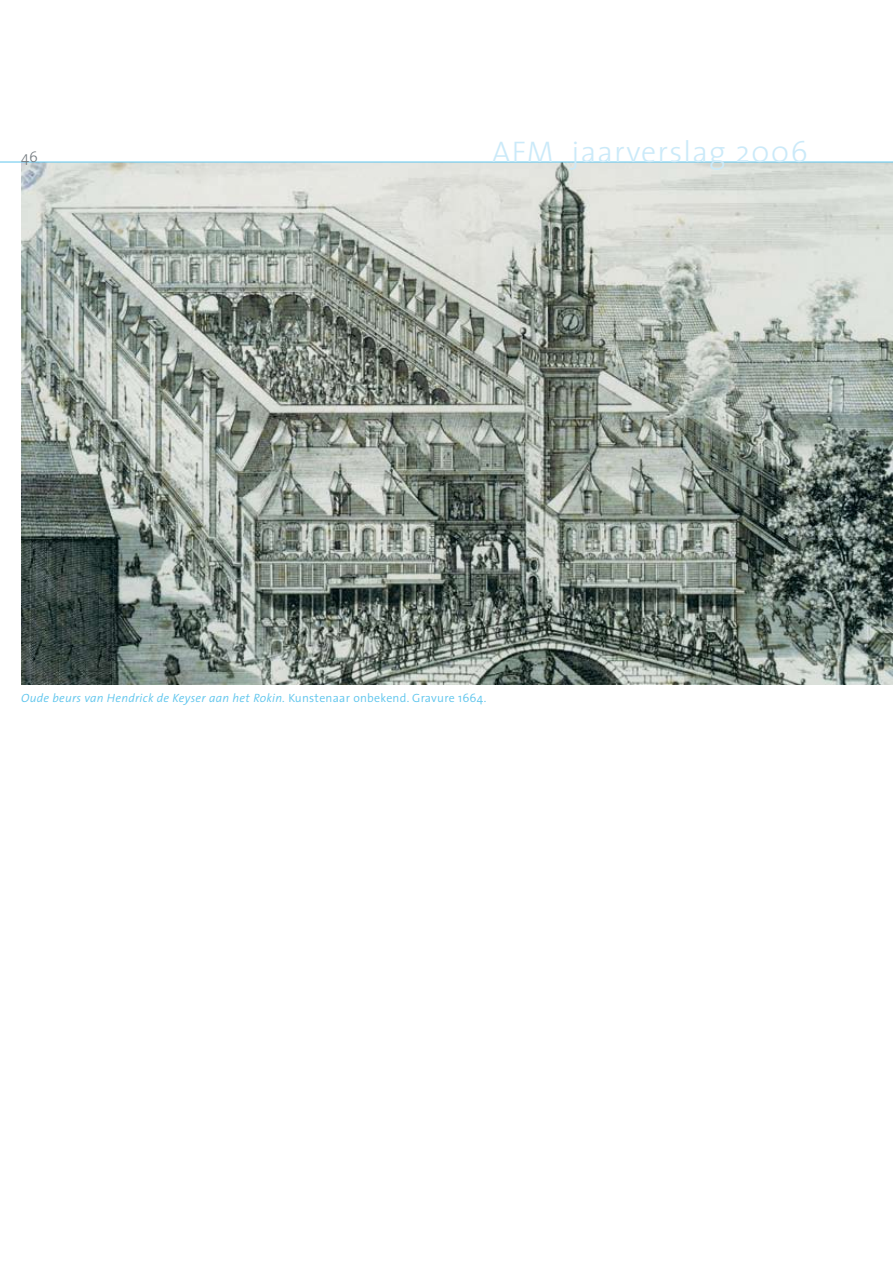
<style>
.page{position:relative;width:893px;height:1263px;background:#fff}
.page>*{position:absolute;margin:0;border:0;box-sizing:border-box;transform-origin:0 0}
.t1{font:300 30px "The Sans";letter-spacing:.04em;color:#cbeaf9}
.t2{font:300 15px "The Sans";color:#72797e}
.t3{font:italic 300 12px "The Sans";letter-spacing:.02em;color:#5ec5ed}
.s1{font-style:normal}
</style>
<div class="page">
<img style="left:21px;top:163px;width:872px;height:521px">
<hr style="left:0;top:162px;width:893px;height:1px;background:#5ec5ed">
<p class="t2" style="left:21px;top:145px;width:9px">46</p>
<h1 class="t1" style="left:492px;top:127px;width:317px">AFM jaarverslag 2006</h1>
<p class="t3" style="left:21px;top:688px;width:467px">Oude beurs van Hendrick de Keyser aan het Rokin. <span class="s1">Kunstenaar onbekend. Gravure 1664.</span></p>
</div>
